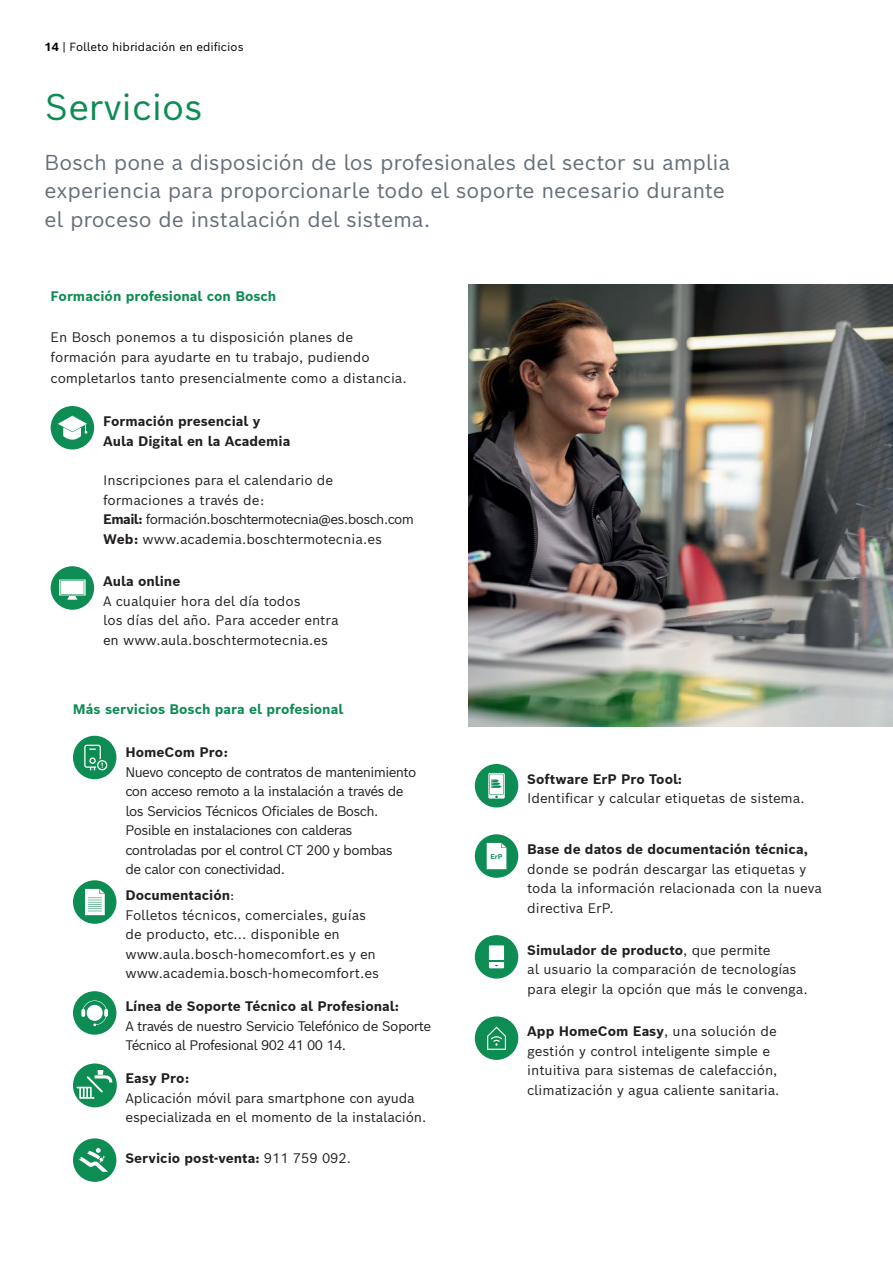
<style>
.page{position:relative;width:893px;height:1263px;background:#fff}
.page>*{position:absolute;margin:0;border:0;box-sizing:border-box;transform-origin:0 0}
.t1{font:36px "Bosch Sans";color:#0d8c53}
.t2{font:21px/28.5px "Bosch Sans";letter-spacing:-.01em;color:#666f7a}
.t3{font:13.5px/19.5px "Bosch Sans";letter-spacing:-.01em;color:#231f20}
.t4{font:13.5px/19.5px "Bosch Sans";letter-spacing:-.04em;color:#231f20}
.t5{font:700 13.5px/20.4px "Bosch Sans";color:#231f20}
.t6{font:700 13.5px "Bosch Sans";color:#0d8c53}
.t7{font:11.55px "Bosch Sans";color:#000002}
.t8{font:700 6.75px "Bosch Sans";color:#0d8c53}
.s1{font-weight:700}
.s2{font-weight:400}
</style>
<div class="page">
<img style="left:469px;top:284px;width:424px;height:442px">
<div style="left:51px;top:406px;width:43px;height:43px;background:#0d8c53;border-radius:50%"></div>
<svg style="left:57px;top:415px;width:31px;height:29px"></svg>
<div style="left:51px;top:566px;width:43px;height:44px;background:#0d8c53;border-radius:50%"></div>
<svg style="left:59px;top:579px;width:27px;height:21px"></svg>
<div style="left:73px;top:736px;width:43px;height:43px;background:#0d8c53;border-radius:50%"></div>
<svg style="left:84px;top:745px;width:23px;height:25px"></svg>
<div style="left:73px;top:880px;width:43px;height:44px;background:#0d8c53;border-radius:50%"></div>
<svg style="left:85px;top:889px;width:20px;height:26px"></svg>
<div style="left:73px;top:991px;width:43px;height:44px;background:#0d8c53;border-radius:50%"></div>
<svg style="left:81px;top:1000px;width:27px;height:26px"></svg>
<div style="left:73px;top:1063px;width:44px;height:44px;background:#0d8c53;border-radius:50%"></div>
<svg style="left:76px;top:1070px;width:36px;height:29px"></svg>
<div style="left:73px;top:1138px;width:43px;height:44px;background:#0d8c53;border-radius:50%"></div>
<svg style="left:78px;top:1148px;width:30px;height:24px"></svg>
<div style="left:475px;top:764px;width:43px;height:43px;background:#0d8c53;border-radius:50%"></div>
<svg style="left:488px;top:773px;width:17px;height:25px"></svg>
<svg style="left:489px;top:774px;width:15px;height:24px"></svg>
<div style="left:475px;top:834px;width:43px;height:44px;background:#0d8c53;border-radius:50%"></div>
<svg style="left:487px;top:843px;width:20px;height:26px"></svg>
<div style="left:475px;top:935px;width:43px;height:43px;background:#0d8c53;border-radius:50%"></div>
<div style="left:489px;top:945px;width:15px;height:23px;background:#fff"></div>
<svg style="left:489px;top:960px;width:15px;height:6px"></svg>
<div style="left:475px;top:1016px;width:43px;height:44px;background:#0d8c53;border-radius:50%"></div>
<svg style="left:487px;top:1026px;width:19px;height:24px"></svg>
<p class="t7" style="left:45px;top:38px;width:200px"><span class="s1">14</span> | Folleto hibridación en edificios</p>
<h1 class="t1" style="left:45px;top:77px;width:160px">Servicios</h1>
<h2 class="t2" style="left:45px;top:146px;width:687px">Bosch pone a disposición de los profesionales del sector su amplia experiencia para proporcionarle todo el soporte necesario durante el proceso de instalación del sistema.</h2>
<p class="t6" style="left:51px;top:287px;width:227px">Formación profesional con Bosch</p>
<p class="t3" style="left:51px;top:325px;width:358px;line-height:20.4px">En Bosch ponemos a tu disposición planes de formación para ayudarte en tu trabajo, pudiendo completarlos tanto presencialmente como a distancia.</p>
<p class="t5" style="left:103px;top:410px;width:189px">Formación presencial y<br>Aula Digital en la Academia</p>
<p class="t3" style="left:103px;top:469px;width:313px">Inscripciones para el calendario de formaciones a través de:<br><span class="s1">Email:</span> formación.boschtermotecnia@es.bosch.com <span class="s1">Web:</span> www.academia.boschtermotecnia.es</p>
<p class="t5" style="left:103px;top:571px;width:79px">Aula online</p>
<p class="t3" style="left:103px;top:590px;width:237px">A cualquier hora del día todos<br>los días del año. Para acceder entra en www.aula.boschtermotecnia.es</p>
<p class="t6" style="left:73px;top:700px;width:272px">Más servicios Bosch para el profesional</p>
<p class="t5" style="left:125px;top:742px;width:104px">HomeCom Pro:</p>
<p class="t4" style="left:125px;top:761px;width:292px">Nuevo concepto de contratos de mantenimiento con acceso remoto a la instalación a través de los Servicios Técnicos Oficiales de Bosch.<br>Posible en instalaciones con calderas controladas por el control CT 200 y bombas<br>de calor con conectividad.</p>
<p class="t3" style="left:125px;top:884px;width:255px"><span class="s1">Documentación</span>:<br>Folletos técnicos, comerciales, guías de producto, etc... disponible en www.aula.bosch-homecomfort.es y en www.academia.bosch-homecomfort.es</p>
<p class="t5" style="left:125px;top:996px;width:275px">Línea de Soporte Técnico al Profesional:</p>
<p class="t4" style="left:125px;top:1015px;width:307px">A través de nuestro Servicio Telefónico de Soporte<br>Técnico al Profesional 902 41 00 14.</p>
<p class="t5" style="left:125px;top:1068px;width:65px">Easy Pro:</p>
<p class="t3" style="left:125px;top:1087px;width:302px">Aplicación móvil para smartphone con ayuda especializada en el momento de la instalación.</p>
<p class="t5" style="left:125px;top:1147px;width:227px">Servicio post-venta: <span class="s2">911 759 092.</span></p>
<p class="t5" style="left:527px;top:768px;width:156px">Software ErP Pro Tool:</p>
<p class="t3" style="left:527px;top:787px;width:279px">Identificar y calcular etiquetas de sistema.</p>
<p class="t8" style="left:491px;top:852px;width:14px">ErP</p>
<p class="t5" style="left:527px;top:839px;width:282px">Base de datos de documentación técnica,</p>
<p class="t3" style="left:527px;top:858px;width:296px">donde se podrán descargar las etiquetas y toda la información relacionada con la nueva directiva ErP.</p>
<p class="t3" style="left:527px;top:939px;width:282px"><span class="s1">Simulador de producto</span>, que permite<br>al usuario la comparación de tecnologías para elegir la opción que más le convenga.</p>
<p class="t3" style="left:527px;top:1020px;width:254px"><span class="s1">App HomeCom Easy</span>, una solución de gestión y control inteligente simple e intuitiva para sistemas de calefacción, climatización y agua caliente sanitaria.</p>
</div>
